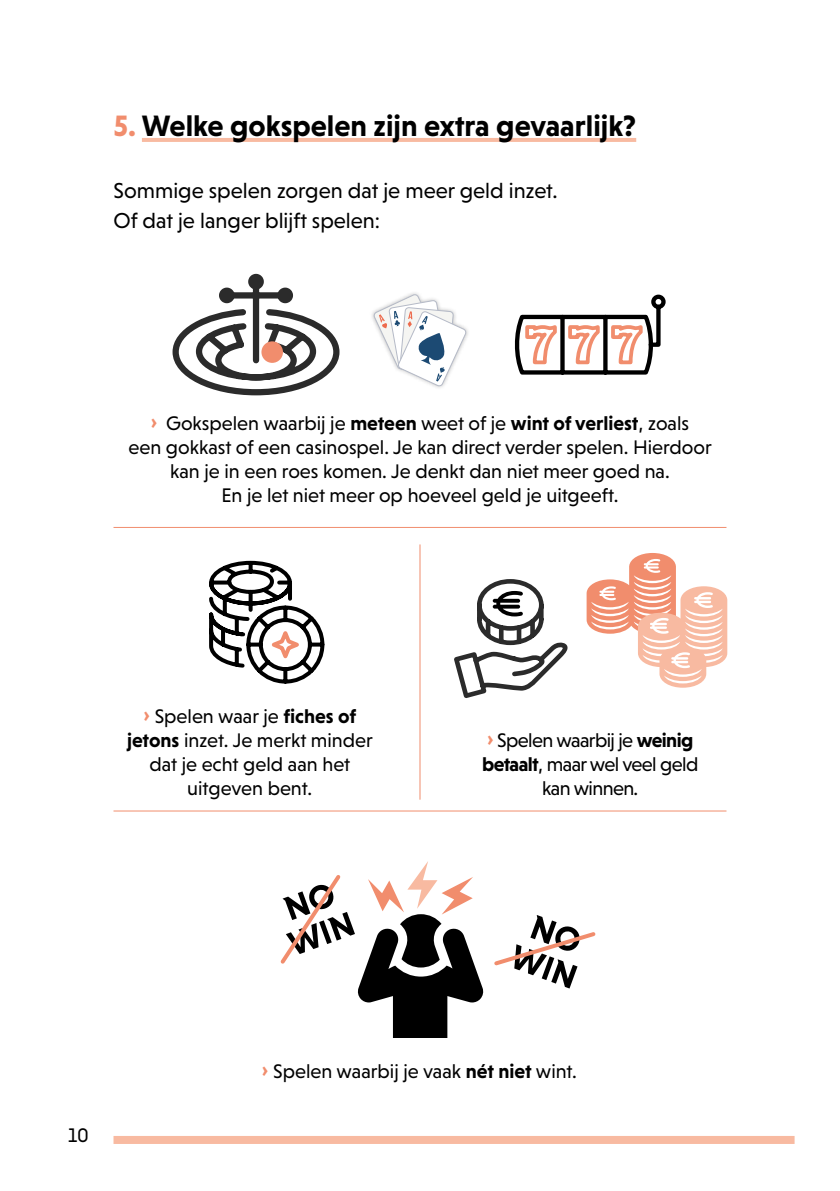
<style>
.page{position:relative;width:840px;height:1191px;background:#fff}
.page>*{position:absolute;margin:0;border:0;box-sizing:border-box;transform-origin:0 0}
.t1{font:700 30px "Niveau Grotesk";color:#000}
.t2{font:22px/30px "Niveau Grotesk";color:#000}
.t3{font:20px/24px "Niveau Grotesk";color:#000;text-align:center}
.t4{font:20px/24px "Niveau Grotesk";letter-spacing:-.03em;color:#000;text-align:center}
.s1{color:#f18d6d}
.s2{font-weight:900;color:#f18d6d}
.s3{font-weight:700}
</style>
<div class="page">
<hr style="left:142px;top:138px;width:494px;height:4px;background:#f8baa1">
<hr style="left:113px;top:527px;width:613px;height:1px;background:#f18d6d">
<hr style="left:113px;top:810px;width:613px;height:1px;background:#f18d6d">
<hr style="left:419px;top:544px;width:1px;height:255px;background:#f18d6d">
<svg style="left:586px;top:553px;width:140px;height:134px"></svg>
<svg style="left:209px;top:560px;width:116px;height:124px"></svg>
<svg style="left:515px;top:294px;width:151px;height:81px"></svg>
<svg style="left:172px;top:273px;width:168px;height:123px"></svg>
<div style="left:261px;top:341px;width:22px;height:22px;background:#f18d6d;border-radius:50%"></div>
<svg style="left:454px;top:579px;width:114px;height:119px"></svg>
<svg style="left:280px;top:861px;width:203px;height:177px"></svg>
<svg style="left:494px;top:915px;width:102px;height:73px"></svg>
<svg style="left:373px;top:294px;width:93px;height:92px"></svg>
<div style="left:113px;top:1136px;width:681px;height:8px;background:#f8baa1"></div>
<h1 class="t1" style="left:113px;top:108px;width:524px"><span class="s1">5.</span> Welke gokspelen zijn extra gevaarlijk?</h1>
<p class="t2" style="left:113px;top:175px;width:445px">Sommige spelen zorgen dat je meer geld inzet.<br>Of dat je langer blijft spelen:</p>
<p class="t3" style="left:128px;top:411px;width:584px"><span class="s2">›</span> Gokspelen waarbij je <span class="s3">meteen</span> weet of je <span class="s3">wint of verliest</span>, zoals<br>een gokkast of een casinospel. Je kan direct verder spelen. Hierdoor kan je in een roes komen. Je denkt dan niet meer goed na.<br>En je let niet meer op hoeveel geld je uitgeeft.</p>
<p class="t3" style="left:127px;top:704px;width:247px"><span class="s2">›</span> Spelen waar je <span class="s3">fiches of jetons</span> inzet. Je merkt minder dat je echt geld aan het uitgeven bent.</p>
<p class="t4" style="left:482px;top:728px;width:218px"><span class="s2">›</span> Spelen waarbij je <span class="s3">weinig betaalt</span>, maar wel veel geld kan winnen.</p>
<p class="t3" style="left:68px;top:1123px;width:22px">10</p>
<p class="t3" style="left:262px;top:1058px;width:316px"><span class="s2">›</span> Spelen waarbij je vaak <span class="s3">nét niet</span> wint.</p>
</div>
